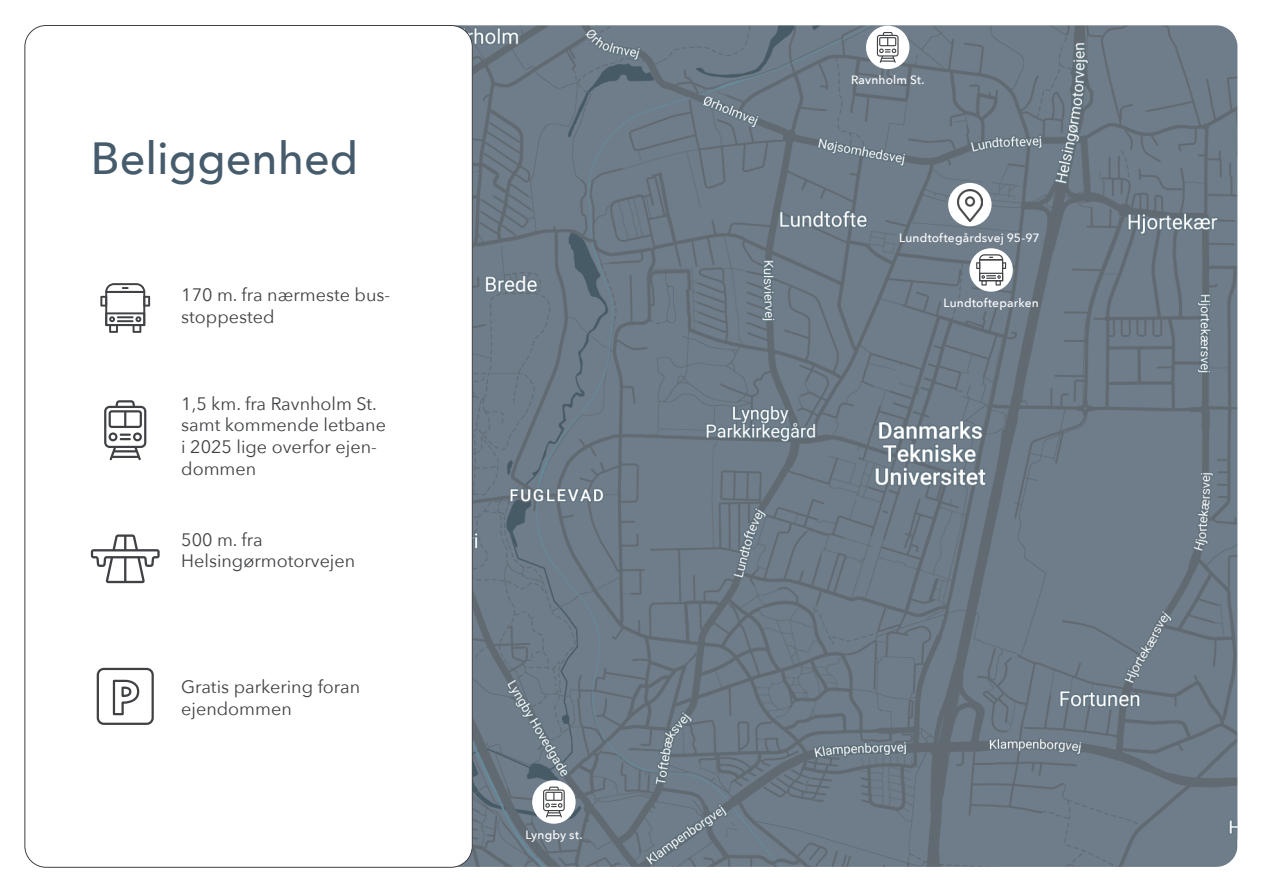
<style>
.page{position:relative;width:1263px;height:893px;background:#fff}
.page>*{position:absolute;margin:0;border:0;box-sizing:border-box;transform-origin:0 0}
.t1{font:500 45px "Avenir Next";color:#465b6b}
.Afsnitsformat_1{font:18px/21.6px "Avenir Next";color:#3f4144}
.t2{font:500 12px "Avenir Next";letter-spacing:.015em;color:#fff}
</style>
<div class="page">
<img style="left:455px;top:25px;width:782px;height:842px">
<div style="left:25px;top:26px;width:447px;height:841px;background:#fff;border-radius:21px"></div>
<svg style="left:104px;top:400px;width:42px;height:60px"></svg>
<svg style="left:100px;top:283px;width:50px;height:50px"></svg>
<svg style="left:91px;top:534px;width:69px;height:49px"></svg>
<svg style="left:112px;top:679px;width:28px;height:37px"></svg>
<div style="left:97px;top:668px;width:57px;height:57px;border:2px solid #3f4144;border-radius:6px"></div>
<div style="left:969px;top:248px;width:44px;height:44px;background:#fff;border-radius:50%"></div>
<div style="left:948px;top:183px;width:43px;height:43px;background:#fff;border-radius:50%"></div>
<img style="left:957px;top:190px;width:25px;height:31px">
<div style="left:532px;top:780px;width:44px;height:44px;background:#fff;border-radius:50%"></div>
<svg style="left:543px;top:787px;width:22px;height:30px"></svg>
<svg style="left:976px;top:254px;width:30px;height:32px"></svg>
<div style="left:866px;top:26px;width:43px;height:43px;background:#fff;border-radius:50%"></div>
<svg style="left:877px;top:32px;width:21px;height:31px"></svg>
<p class="t1" style="left:91px;top:120px;width:269px">Beliggenhed</p>
<p class="Afsnitsformat_1" style="left:181px;top:283px;width:210px">170 m. fra nærmeste bus&shy;stoppested</p>
<p class="Afsnitsformat_1" style="left:181px;top:392px;width:206px">1,5 km. fra Ravnholm St. samt kommende letbane i 2025 lige overfor ejen&shy;dommen</p>
<p class="Afsnitsformat_1" style="left:181px;top:528px;width:83px">500 m. fra</p>
<p class="Afsnitsformat_1" style="left:181px;top:549px;width:175px">Helsingørmotorvejen</p>
<p class="Afsnitsformat_1" style="left:181px;top:675px;width:181px">Gratis parkering foran ejendommen</p>
<p class="t2" style="left:525px;top:824px;width:59px">Lyngby st.</p>
<p class="t2" style="left:851px;top:70px;width:75px">Ravnholm St.</p>
<p class="t2" style="left:899px;top:227px;width:142px">Lundtoftegårdsvej 95-97</p>
<p class="t2" style="left:943px;top:292px;width:97px">Lundtofteparken</p>
</div>
